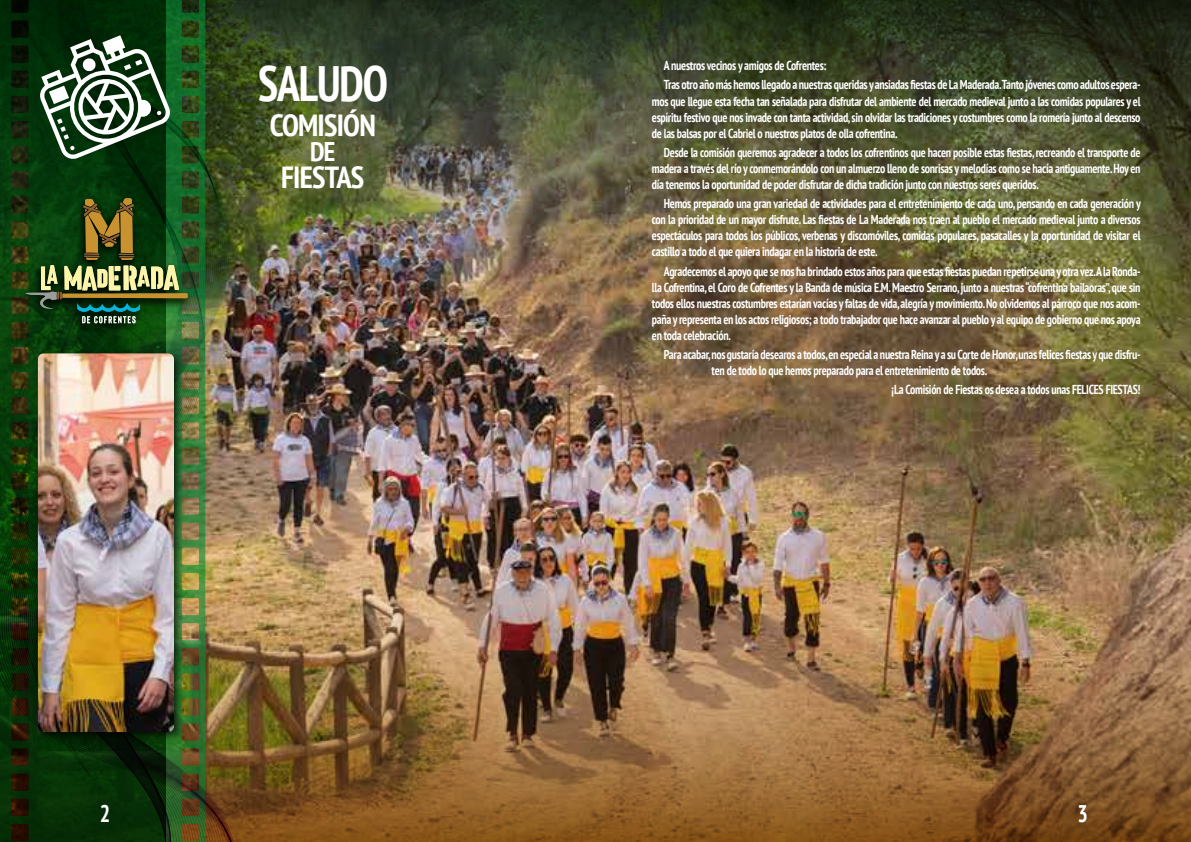
<style>
.page{position:relative;width:1191px;height:842px;background:#fff}
.page>*{position:absolute;margin:0;border:0;box-sizing:border-box;transform-origin:0 0}
.t1{font:700 condensed 49.6px "PT Sans";letter-spacing:-.025em;color:#fff;scale:.92 1}
.t2{font:700 condensed 30.5px "PT Sans";letter-spacing:-.025em;color:#fff}
.t3{font:700 condensed 27px "PT Sans";color:#fff}
.t4{font:700 condensed 24px "PT Sans";color:#fff;scale:.92 1}
.t5{font:700 condensed 13px/16.1px "PT Sans";letter-spacing:-.025em;color:#fff;text-align:justify;scale:.91 1}
</style>
<div class="page">
<img style="left:243px;top:374px;width:948px;height:94px">
<img style="left:243px;top:0;width:948px;height:374px">
<img style="left:243px;top:468px;width:948px;height:374px">
<img style="left:166px;top:0;width:77px;height:842px">
<svg style="left:0;top:0;width:166px;height:842px;background:#0a2d07"></svg>
<svg style="left:40px;top:35px;width:130px;height:124px"></svg>
<img style="left:14px;top:192px;width:182px;height:144px">
<svg style="left:24px;top:198px;width:165px;height:125px;background:#3a5928"></svg>
<img style="left:30px;top:346px;width:158px;height:400px">
<img style="left:38px;top:353px;width:136px;height:379px">
<h1 class="t1" style="left:258px;top:51px;width:143px">SALUDO</h1>
<h2 class="t2" style="left:270px;top:105px;width:108px">COMISIÓN</h2>
<h3 class="t3" style="left:310px;top:134px;width:27px">DE</h3>
<h2 class="t2" style="left:281px;top:157px;width:85px">FIESTAS</h2>
<p class="t5" style="left:664px;top:56px;width:525px;line-height:19.1px">A nuestros vecinos y amigos de Cofrentes:<br>Tras otro año más hemos llegado a nuestras queridas y ansiadas fiestas de La Maderada.Tanto jóvenes como adultos espera-</p>
<p class="t5" style="left:652px;top:93px;width:538px">mos que llegue esta fecha tan señalada para disfrutar del ambiente del mercado medieval junto a las comidas populares y el espíritu festivo que nos invade con tanta actividad, sin olvidar las tradiciones y costumbres como la romería junto al descenso de las balsas por el Cabriel o nuestros platos de olla cofrentina.</p>
<p class="t5" style="left:652px;top:144px;width:538px;text-indent:12px">Desde la comisión queremos agradecer a todos los cofrentinos que hacen posible estas fiestas, recreando el transporte de madera a través del río y conmemorándolo con un almuerzo lleno de sonrisas y melodías como se hacía antiguamente. Hoy en día tenemos la oportunidad de poder disfrutar de dicha tradición junto con nuestros seres queridos.</p>
<p class="t5" style="left:652px;top:195px;width:539px;text-indent:12px">Hemos preparado una gran variedad de actividades para el entretenimiento de cada uno, pensando en cada generación y con la prioridad de un mayor disfrute. Las fiestas de La Maderada nos traen al pueblo el mercado medieval junto a diversos espectáculos para todos los públicos, verbenas y discomóviles, comidas populares, pasacalles y la oportunidad de visitar el castillo a todo el que quiera indagar en la historia de este.</p>
<p class="t5" style="left:652px;top:263px;width:538px;text-indent:12px">Agradecemos el apoyo que se nos ha brindado estos años para que estas fiestas puedan repetirse una y otra vez.A la Ronda&shy;lla Cofrentina, el Coro de Cofrentes y la Banda de música E.M. Maestro Serrano, junto a nuestras “cofrentina bailaoras”, que sin todos ellos nuestras costumbres estarían vacías y faltas de vida, alegría y movimiento. No olvidemos al párroco que nos acom&shy;paña y representa en los actos religiosos; a todo trabajador que hace avanzar al pueblo y al equipo de gobierno que nos apoya en toda celebración.</p>
<p class="t5" style="left:711px;top:346px;width:473px;text-indent:-48px">Para acabar, nos gustaría desearos a todos, en especial a nuestra Reina y a su Corte de Honor, unas felices fiestas y que disfru&shy;ten de todo lo que hemos preparado para el entretenimiento de todos.</p>
<p class="t5" style="left:891px;top:381px;width:275px">¡La Comisión de Fiestas os desea a todos unas FELICES FIESTAS!</p>
<h3 class="t4" style="left:100px;top:797px;width:13px">2</h3>
<h3 class="t4" style="left:1077px;top:797px;width:13px">3</h3>
</div>
